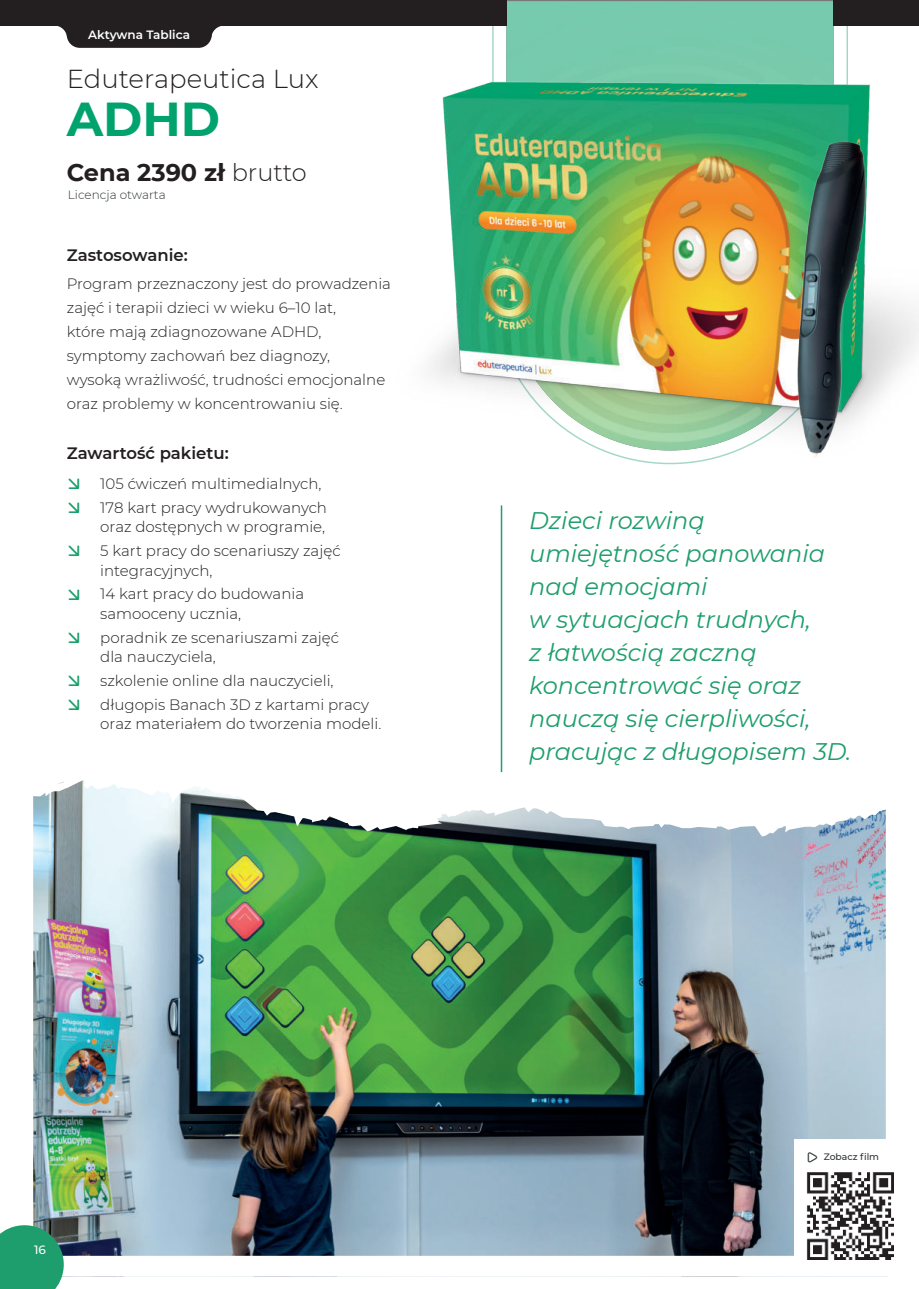
<style>
.page{position:relative;width:919px;height:1289px;background:#fff}
.page>*{position:absolute;margin:0;border:0;box-sizing:border-box;transform-origin:0 0}
.t1{font:700 47.55px "Montserrat";color:#00a26d}
.t2{font:300 25.95px "Montserrat";color:#231f20}
.t3{font:italic 24px/33px "Montserrat";color:#1d9e6c}
.t4{font:700 24px "Montserrat";color:#231f20}
.t5{font:600 16.5px "Montserrat";color:#231f20}
.t6{font:300 15px/23.7px "Montserrat";color:#231f20}
.t7{font:600 12px "Montserrat";color:#fff}
.t8{font:300 12px "Montserrat";color:#2e3335}
.t9{font:500 12px "Montserrat";color:#fff}
.t10{font:500 9.3px "Montserrat";color:#2e3335}
.s1{font-weight:300}
</style>
<div class="page">
<img style="left:33px;top:517px;width:861px;height:760px">
<img style="left:429px;top:0;width:441px;height:517px">
<img style="left:707px;top:106px;width:211px;height:370px">
<svg style="left:0;top:1225px;width:64px;height:63px;background:#289a6f"></svg>
<svg style="left:58px;top:26px;width:163px;height:22px;background:#3d3a3b"></svg>
<div style="left:0;top:0;width:506px;height:26px;background:#231f20"></div>
<div style="left:833px;top:0;width:85px;height:26px;background:#231f20"></div>
<svg style="left:69px;top:545px;width:10px;height:11px"></svg>
<svg style="left:85px;top:558px;width:21px;height:1px"></svg>
<svg style="left:69px;top:589px;width:10px;height:10px"></svg>
<svg style="left:85px;top:601px;width:21px;height:1px"></svg>
<svg style="left:69px;top:632px;width:10px;height:11px"></svg>
<svg style="left:85px;top:645px;width:21px;height:1px"></svg>
<svg style="left:69px;top:675px;width:10px;height:11px"></svg>
<svg style="left:69px;top:699px;width:10px;height:11px"></svg>
<svg style="left:807px;top:1151px;width:10px;height:10px"></svg>
<p class="t7" style="left:88px;top:25px;width:103px">Aktywna Tablica</p>
<h2 class="t2" style="left:67px;top:62px;width:253px">Eduterapeutica Lux</h2>
<h1 class="t1" style="left:67px;top:85px;width:155px">ADHD</h1>
<h3 class="t4" style="left:67px;top:155px;width:241px">Cena 2390 zł <span class="s1">brutto</span></h3>
<p class="t7" style="left:88px;top:30px;width:103px">Aktywna Tablica</p>
<p class="t8" style="left:68px;top:187px;width:99px">Licencja otwarta</p>
<p class="t5" style="left:67px;top:248px;width:122px">Zastosowanie:</p>
<p class="t6" style="left:67px;top:271px;width:326px">Program przeznaczony jest do prowadzenia zajęć i terapii dzieci w wieku 6–10 lat,<br>które mają zdiagnozowane ADHD, symptomy zachowań bez diagnozy,<br>wysoką wrażliwość, trudności emocjonalne oraz problemy w koncentrowaniu się.</p>
<p class="t5" style="left:67px;top:441px;width:163px">Zawartość pakietu:</p>
<p class="t6" style="left:100px;top:471px;width:228px">105 ćwiczeń multimedialnych,<br>178 kart pracy wydrukowanych</p>
<p class="t6" style="left:100px;top:515px;width:242px">oraz dostępnych w programie,<br>5 kart pracy do scenariuszy zajęć</p>
<p class="t6" style="left:100px;top:558px;width:205px">integracyjnych,<br>14 kart pracy do budowania</p>
<p class="t6" style="left:100px;top:601px;width:240px">samooceny ucznia,<br>poradnik ze scenariuszami zajęć</p>
<p class="t6" style="left:100px;top:644px;width:270px">dla nauczyciela,<br>szkolenie online dla nauczycieli, długopis Banach 3D z kartami pracy</p>
<p class="t6" style="left:100px;top:711px;width:282px">oraz materiałem do tworzenia modeli.</p>
<h3 class="t3" style="left:529px;top:503px;width:324px">Dzieci rozwiną umiejętność panowania nad emocjami<br>w sytuacjach trudnych,<br>z łatwością zaczną koncentrować się oraz nauczą się cierpliwości, pracując z długopisem 3D.</h3>
<p class="t9" style="left:34px;top:1243px;width:13px">16</p>
<p class="t10" style="left:823px;top:1150px;width:57px">Zobacz 昀椀lm</p>
</div>
